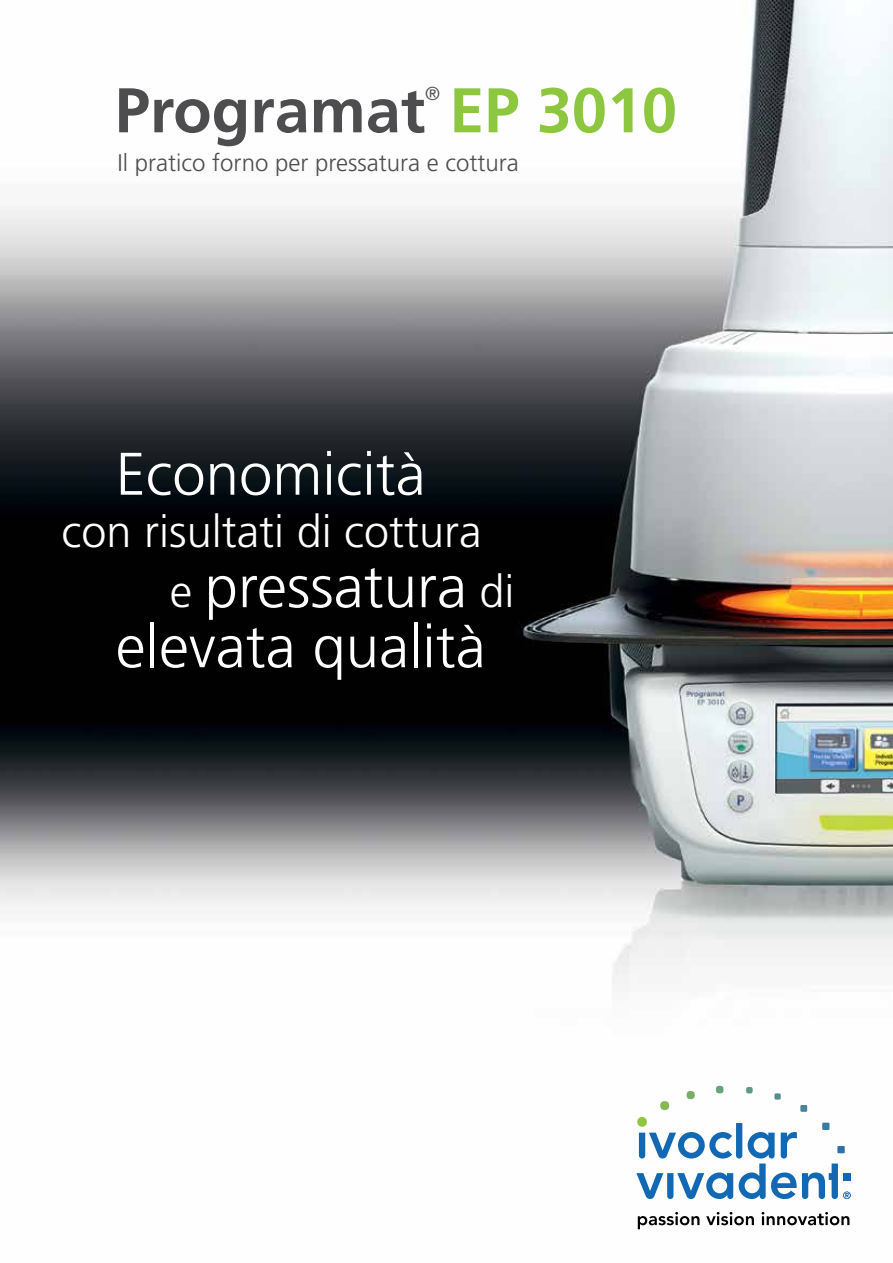
<style>
.page{position:relative;width:893px;height:1263px;background:#fff}
.page>*{position:absolute;margin:0;border:0;box-sizing:border-box;transform-origin:0 0}
.t1{font:700 63px "Frutiger";color:#4d4d4f}
.t2{font:300 60px/60px "Frutiger";color:#fff}
.t3{font:300 45px "Frutiger";color:#fff}
.t4{font:300 24px "Frutiger";color:#4d4d4f}
.t5{font:300 18.75px "Frutiger";color:#4d4d4f}
.s1{color:#8dc63f}
.s2{font-size:45px}
</style>
<div class="page">
<img style="left:1px;top:0;width:892px;height:1230px">
<svg style="left:636px;top:1086px;width:215px;height:113px"></svg>
<svg style="left:638px;top:1212px;width:61px;height:17px"></svg>
<svg style="left:706px;top:1212px;width:48px;height:13px"></svg>
<svg style="left:762px;top:1212px;width:87px;height:13px"></svg>
<img style="left:0;top:0;width:1px;height:1067px">
<img style="left:0;top:0;width:1px;height:148px">
<p class="t5" style="left:425px;top:83px;width:16px">®</p>
<p class="t1" style="left:115px;top:73px;width:564px">Programat <span class="s1">EP 3010</span></p>
<p class="t4" style="left:117px;top:149px;width:403px">Il pratico forno per pressatura e cottura</p>
<p class="t2" style="left:116px;top:445px;width:311px">Economicità</p>
<p class="t3" style="left:62px;top:506px;width:421px">con risultati di cottura</p>
<p class="t2" style="left:116px;top:557px;width:400px;text-indent:54px"><span class="s2">e</span> pressatura <span class="s2">di </span>elevata qualità</p>
</div>
